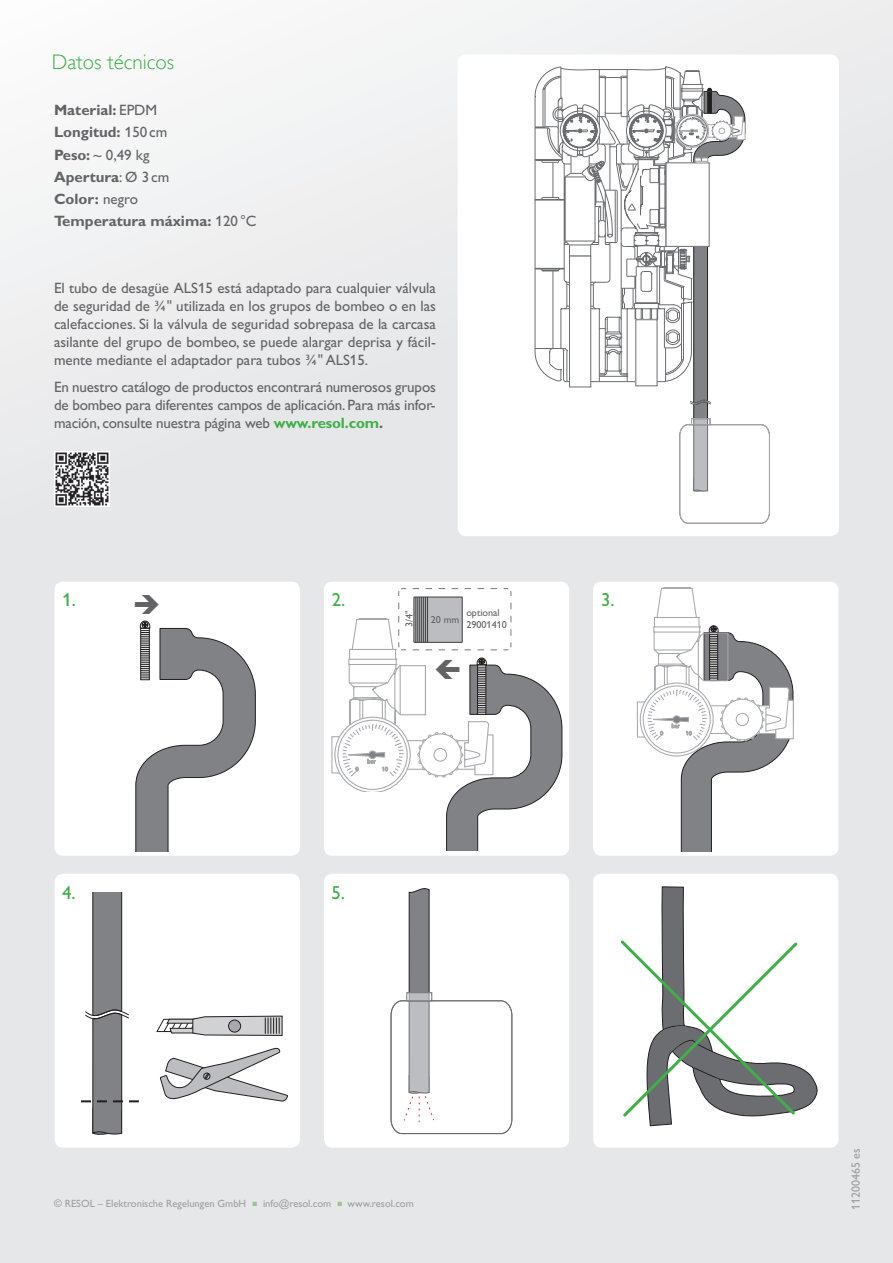
<style>
.page{position:relative;width:893px;height:1263px;background:#fff}
.page>*{position:absolute;margin:0;border:0;box-sizing:border-box;transform-origin:0 0}
.t1{font:300 21px "Gill Sans";color:#40ae49}
.t2{font:18.9px "Gill Alt One";color:#40ae49}
.t3{font:15px/18px "Gill Alt One";letter-spacing:-.01em;color:#636366;text-align:justify}
.t4{font:700 15px/22.2px "Gill Alt One";color:#636366}
.t5{font:12px "Gill Alt One";color:#9d9fa2}
.t6{font:10.5px "Gill Alt One";color:#9d9fa2}
.t7{font:10.2px "Gill Alt One";color:#636366}
.s1{font-weight:400}
.s2{font-weight:700;color:#40ae49}
.s3{font-weight:700}
.s4{color:#636366}
.s5{font-family:"Arial";font-weight:700;font-size:9px;color:#92c889}
</style>
<div class="page">
<div style="left:0;top:0;width:893px;height:1263px;background:linear-gradient(to right,#edeeef,#e7e8ea)"></div>
<img style="left:54px;top:451px;width:55px;height:55px">
<div style="left:458px;top:55px;width:381px;height:481px;background:#fff;border-radius:8px"></div>
<svg style="left:534px;top:66px;width:236px;height:458px"></svg>
<div style="left:691px;top:418px;width:19px;height:7px;border:1px solid #a8a9ad"></div>
<div style="left:55px;top:874px;width:245px;height:273px;background:#fff;border-radius:8px"></div>
<svg style="left:156px;top:1016px;width:127px;height:20px;background:#b5b5b6"></svg>
<svg style="left:160px;top:1048px;width:128px;height:53px"></svg>
<svg style="left:81px;top:892px;width:58px;height:243px"></svg>
<div style="left:324px;top:874px;width:245px;height:273px;background:#fff;border-radius:8px"></div>
<div style="left:593px;top:874px;width:245px;height:273px;background:#fff;border-radius:8px"></div>
<div style="left:55px;top:582px;width:245px;height:274px;background:#fff;border-radius:8px"></div>
<svg style="left:135px;top:621px;width:121px;height:230px"></svg>
<div style="left:593px;top:582px;width:245px;height:274px;background:#fff;border-radius:8px"></div>
<div style="left:775px;top:700px;width:19px;height:39px;border:1px solid #a8a9ad"></div>
<svg style="left:637px;top:587px;width:156px;height:264px"></svg>
<div style="left:324px;top:582px;width:245px;height:274px;background:#fff;border-radius:8px"></div>
<svg style="left:621px;top:886px;width:197px;height:240px"></svg>
<svg style="left:390px;top:888px;width:123px;height:246px"></svg>
<svg style="left:331px;top:588px;width:231px;height:263px"></svg>
<h1 class="t1" style="left:52px;top:49px;width:124px">datos técnicos</h1>
<p class="t4" style="left:54px;top:99px;width:204px">Material: <span class="s1">EPDM<br></span>Longitud: <span class="s1">150 cm<br></span>Peso: <span class="s1">~ 0,49 kg<br></span>Apertura<span class="s1">: Ø 3 cm<br></span>Color: <span class="s1">negro<br></span>Temperatura máxima: <span class="s1">120 °C</span></p>
<p class="t3" style="left:54px;top:279px;width:383px">El tubo de desagüe ALS15 está adaptado para cualquier válvula de seguridad de ¾" utilizada en los grupos de bombeo o en las calefacciones. Si la válvula de seguridad sobrepasa de la carcasa asilante del grupo de bombeo, se puede alargar deprisa y fácil&shy;mente mediante el adaptador para tubos ¾" ALS15.</p>
<p class="t3" style="left:54px;top:377px;width:383px">En nuestro catálogo de productos encontrará numerosos grupos de bombeo para diferentes campos de aplicación. Para más infor&shy;mación, consulte nuestra página web <span class="s2">www.resol.com</span><span class="s3">.</span></p>
<p class="t2" style="left:63px;top:589px;width:100px">1. <span class="s4">➔</span></p>
<p class="t2" style="left:601px;top:589px;width:15px">3.</p>
<p class="t2" style="left:332px;top:589px;width:15px">2.</p>
<p class="t7" style="left:466px;top:607px;width:35px">optional</p>
<p class="t7" style="left:403px;top:627px;width:18px;rotate:-90deg">3/4"</p>
<p class="t7" style="left:466px;top:619px;width:42px">29001410</p>
<p class="t7" style="left:431px;top:614px;width:30px">20 mm</p>
<p class="t2" style="left:62px;top:881px;width:15px">4.</p>
<p class="t2" style="left:331px;top:881px;width:15px">5.</p>
<p class="t6" style="left:54px;top:1198px;width:361px">© RESOL – Elektronische Regelungen GmbH <span class="s5">■</span> info@resol.com <span class="s5">■</span> www.resol.com</p>
<p class="t5" style="left:849px;top:1210px;width:63px;rotate:-90deg">11200465 es</p>
</div>
